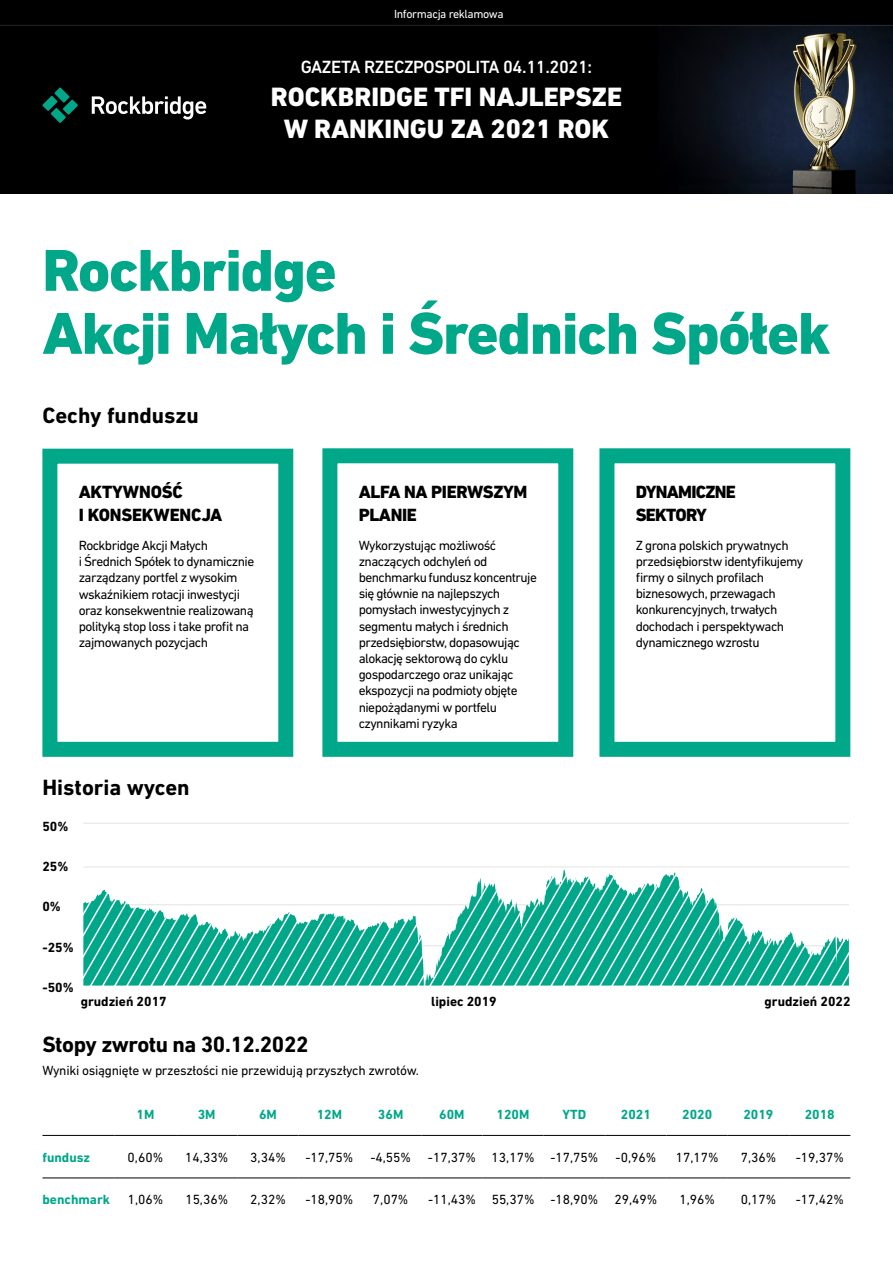
<style>
.page{position:relative;width:893px;height:1263px;background:#fff}
.page>*{position:absolute;margin:0;border:0;box-sizing:border-box;transform-origin:0 0}
.t1{font:800 60px/63px "DIN Next LT Pro";letter-spacing:-.02em;color:#00a788}
.t2{font:800 27px/32.4px "DIN Next LT Pro";color:#fff;text-align:center}
.t3{font:700 22.5px "DIN Next LT Pro";color:#000}
.t4{font:700 22.5px "DIN Next LT Pro";letter-spacing:-.02em;color:#000}
.t5{font:800 18px/22.5px "DIN Next LT Pro";letter-spacing:-.02em;color:#000}
.t6{font:500 18px "DIN Next LT Pro";letter-spacing:-.02em;color:#fff}
.t7{font:800 18px/22.5px "DIN Next LT Pro";letter-spacing:-.04em;color:#000}
.t8{font:13.5px/16.2px "DIN Next LT Pro";letter-spacing:-.04em;color:#000}
.t9{font:13.5px "DIN Next LT Pro";letter-spacing:-.02em;color:#000}
.t10{font:700 13.5px "DIN Next LT Pro";color:#00a788}
.t11{font:700 13.5px "DIN Next LT Pro";color:#000}
.t12{font:13.5px "DIN Next LT Pro";color:#000}
.t13{font:12px "DIN Next LT Pro";letter-spacing:-.03em;color:#fff}
</style>
<div class="page">
<div style="left:0;top:0;width:893px;height:26px;background:#000"></div>
<img style="left:658px;top:26px;width:235px;height:167px">
<div style="left:0;top:26px;width:658px;height:167px;background:#000"></div>
<svg style="left:42px;top:87px;width:36px;height:36px"></svg>
<svg style="left:92px;top:96px;width:114px;height:24px"></svg>
<hr style="left:0;top:25px;width:893px;height:1px;background:#fff">
<div style="left:42px;top:449px;width:251px;height:308px;border:15px solid #00a788"></div>
<div style="left:599px;top:448px;width:251px;height:309px;border:15px solid #00a788"></div>
<div style="left:322px;top:448px;width:251px;height:309px;border:15px solid #00a788"></div>
<hr style="left:83px;top:904px;width:766px;height:1px;background:#e3e3e3">
<hr style="left:83px;top:945px;width:766px;height:1px;background:#e3e3e3">
<hr style="left:83px;top:866px;width:766px;height:1px;background:#e3e3e3">
<hr style="left:83px;top:823px;width:766px;height:1px;background:#e3e3e3">
<svg style="left:84px;top:870px;width:765px;height:115px"></svg>
<hr style="left:42px;top:1135px;width:73px;height:1px;background:#000">
<hr style="left:115px;top:1135px;width:61px;height:1px;background:#000">
<hr style="left:176px;top:1135px;width:61px;height:1px;background:#000">
<hr style="left:237px;top:1135px;width:62px;height:1px;background:#000">
<hr style="left:299px;top:1135px;width:61px;height:1px;background:#000">
<hr style="left:360px;top:1135px;width:61px;height:1px;background:#000">
<hr style="left:421px;top:1135px;width:62px;height:1px;background:#000">
<hr style="left:483px;top:1135px;width:60px;height:1px;background:#000">
<hr style="left:543px;top:1135px;width:62px;height:1px;background:#000">
<hr style="left:605px;top:1135px;width:61px;height:1px;background:#000">
<hr style="left:666px;top:1135px;width:62px;height:1px;background:#000">
<hr style="left:728px;top:1135px;width:61px;height:1px;background:#000">
<hr style="left:789px;top:1135px;width:61px;height:1px;background:#000">
<hr style="left:42px;top:1178px;width:73px;height:1px;background:#000">
<hr style="left:115px;top:1178px;width:61px;height:1px;background:#000">
<hr style="left:176px;top:1178px;width:61px;height:1px;background:#000">
<hr style="left:237px;top:1178px;width:62px;height:1px;background:#000">
<hr style="left:299px;top:1178px;width:61px;height:1px;background:#000">
<hr style="left:360px;top:1178px;width:61px;height:1px;background:#000">
<hr style="left:421px;top:1178px;width:62px;height:1px;background:#000">
<hr style="left:483px;top:1178px;width:60px;height:1px;background:#000">
<hr style="left:543px;top:1178px;width:62px;height:1px;background:#000">
<hr style="left:605px;top:1178px;width:61px;height:1px;background:#000">
<hr style="left:666px;top:1178px;width:62px;height:1px;background:#000">
<hr style="left:728px;top:1178px;width:61px;height:1px;background:#000">
<hr style="left:789px;top:1178px;width:61px;height:1px;background:#000">
<p class="t13" style="left:394px;top:7px;width:111px">Informacja reklamowa</p>
<h3 class="t6" style="left:301px;top:57px;width:293px">GAZETA RZECZPOSPOLITA 04.11.2021:</h3>
<h2 class="t2" style="left:271px;top:80px;width:353px">ROCKBRIDGE TFI NAJLEPSZE<br>W RANKINGU ZA 2021 ROK</h2>
<h1 class="t1" style="left:42px;top:239px;width:789px">Rockbridge<br>Akcji Małych i Średnich Spółek</h1>
<h3 class="t3" style="left:42px;top:402px;width:158px">Cechy funduszu</h3>
<h3 class="t5" style="left:79px;top:481px;width:145px">AKTYWNOŚĆ<br>I KONSEKWENCJA</h3>
<p class="t8" style="left:79px;top:537px;width:177px">Rockbridge Akcji Małych<br>i Średnich Spółek to dynamicznie zarządzany portfel z wysokim wskaźnikiem rotacji inwestycji oraz konsekwentnie realizowaną polityką stop loss i take profit na zajmowanych pozycjach</p>
<h3 class="t3" style="left:42px;top:774px;width:149px">Historia wycen</h3>
<p class="t11" style="left:42px;top:818px;width:28px">50%</p>
<p class="t11" style="left:42px;top:859px;width:28px">25%</p>
<p class="t11" style="left:42px;top:899px;width:20px">0%</p>
<p class="t11" style="left:42px;top:939px;width:33px">-25%</p>
<p class="t11" style="left:42px;top:980px;width:33px">-50%</p>
<h3 class="t5" style="left:359px;top:481px;width:170px">ALFA NA PIERWSZYM<br>PLANIE</h3>
<p class="t8" style="left:359px;top:537px;width:180px">Wykorzystując możliwość znaczących odchyleń od benchmarku fundusz koncentruje się głównie na najlepszych pomysłach inwestycyjnych z segmentu małych i średnich przedsiębiorstw, dopasowując alokację sektorową do cyklu gospodarczego oraz unikając ekspozycji na podmioty objęte niepożądanymi w portfelu czynnikami ryzyka</p>
<h3 class="t7" style="left:636px;top:481px;width:102px">DYNAMICZNE<br>SEKTORY</h3>
<p class="t8" style="left:636px;top:537px;width:169px">Z grona polskich prywatnych przedsiębiorstw identyfikujemy firmy o silnych profilach biznesowych, przewagach konkurencyjnych, trwałych dochodach i perspektywach dynamicznego wzrostu</p>
<p class="t11" style="left:81px;top:993px;width:87px">grudzień 2017</p>
<p class="t11" style="left:431px;top:993px;width:67px">lipiec 2019</p>
<p class="t11" style="left:765px;top:993px;width:87px">grudzień 2022</p>
<h3 class="t4" style="left:42px;top:1031px;width:268px">Stopy zwrotu na 30.12.2022</h3>
<p class="t9" style="left:42px;top:1063px;width:378px">Wyniki osiągnięte w przeszłości nie przewidują przyszłych zwrotów.</p>
<p class="t10" style="left:136px;top:1106px;width:19px">1M</p>
<p class="t10" style="left:198px;top:1106px;width:19px">3M</p>
<p class="t10" style="left:259px;top:1106px;width:19px">6M</p>
<p class="t10" style="left:317px;top:1106px;width:27px">12M</p>
<p class="t10" style="left:378px;top:1106px;width:27px">36M</p>
<p class="t10" style="left:439px;top:1106px;width:27px">60M</p>
<p class="t10" style="left:497px;top:1106px;width:34px">120M</p>
<p class="t10" style="left:562px;top:1106px;width:25px">YTD</p>
<p class="t10" style="left:621px;top:1106px;width:32px">2021</p>
<p class="t10" style="left:682px;top:1106px;width:32px">2020</p>
<p class="t10" style="left:743px;top:1106px;width:32px">2019</p>
<p class="t10" style="left:805px;top:1106px;width:32px">2018</p>
<p class="t10" style="left:42px;top:1149px;width:49px">fundusz</p>
<p class="t8" style="left:128px;top:1149px;width:37px">0,60%</p>
<p class="t8" style="left:185px;top:1149px;width:44px">14,33%</p>
<p class="t8" style="left:250px;top:1149px;width:37px">3,34%</p>
<p class="t8" style="left:305px;top:1149px;width:50px">-17,75%</p>
<p class="t8" style="left:370px;top:1149px;width:42px">-4,55%</p>
<p class="t12" style="left:428px;top:1149px;width:172px">-17,37% 13,17% -17,75%</p>
<p class="t8" style="left:615px;top:1149px;width:42px">-0,96%</p>
<p class="t8" style="left:676px;top:1149px;width:44px">17,17%</p>
<p class="t8" style="left:741px;top:1149px;width:37px">7,36%</p>
<p class="t8" style="left:796px;top:1149px;width:50px">-19,37%</p>
<p class="t10" style="left:43px;top:1192px;width:69px">benchmark</p>
<p class="t8" style="left:128px;top:1191px;width:37px">1,06%</p>
<p class="t8" style="left:185px;top:1191px;width:44px">15,36%</p>
<p class="t8" style="left:250px;top:1191px;width:37px">2,32%</p>
<p class="t8" style="left:305px;top:1191px;width:50px">-18,90%</p>
<p class="t8" style="left:373px;top:1191px;width:37px">7,07%</p>
<p class="t12" style="left:428px;top:1192px;width:231px">-11,43% 55,37% -18,90% 29,49%</p>
<p class="t8" style="left:679px;top:1191px;width:37px">1,96%</p>
<p class="t8" style="left:741px;top:1191px;width:37px">0,17%</p>
<p class="t8" style="left:796px;top:1191px;width:50px">-17,42%</p>
</div>
